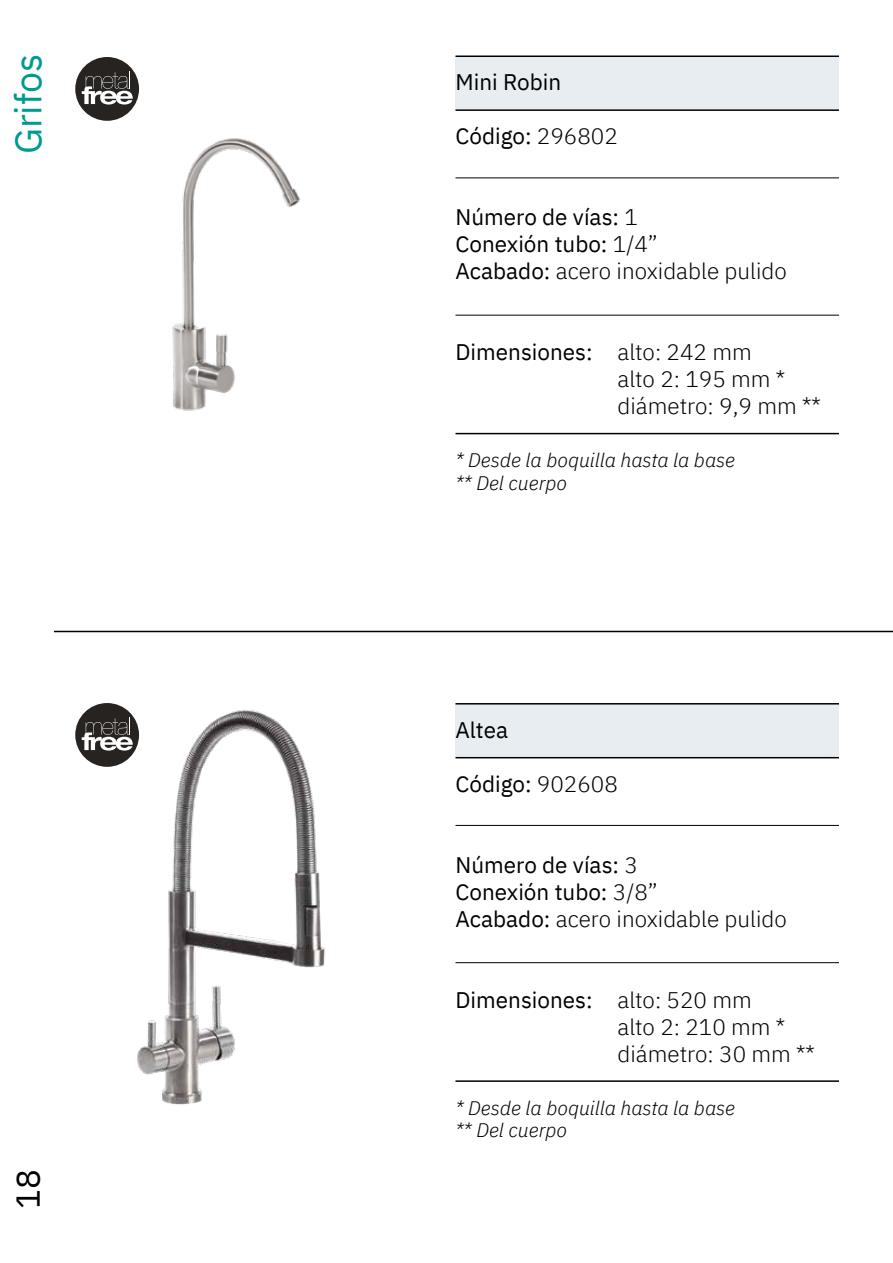
<style>
.page{position:relative;width:893px;height:1263px;background:#fff}
.page>*{position:absolute;margin:0;border:0;box-sizing:border-box;transform-origin:0 0}
.t1{font:37.5px "IBM Plex Sans";color:#009a93}
.t2{font:33px "IBM Plex Sans";color:#000}
.t3{font:22.5px/27px "IBM Plex Sans";color:#000}
.t4{font:300 22.5px/27px "IBM Plex Sans";color:#000}
.t5{font:italic 300 19.5px/22.5px "IBM Plex Sans";color:#000}
.s1{font-weight:300}
.s2{font-weight:400}
</style>
<div class="page">
<hr style="left:54px;top:631px;width:839px;height:1px;background:#000">
<img style="left:172px;top:138px;width:129px;height:273px">
<img style="left:87px;top:703px;width:239px;height:402px">
<div style="left:455px;top:704px;width:384px;height:53px;background:#e7edf0"></div>
<hr style="left:455px;top:825px;width:384px;height:1px;background:#000">
<hr style="left:455px;top:962px;width:384px;height:1px;background:#000">
<hr style="left:455px;top:1080px;width:384px;height:2px;background:#000">
<hr style="left:455px;top:703px;width:384px;height:1px;background:#000">
<hr style="left:455px;top:757px;width:384px;height:1px;background:#000">
<div style="left:455px;top:57px;width:384px;height:52px;background:#e7edf0"></div>
<hr style="left:455px;top:178px;width:384px;height:1px;background:#000">
<hr style="left:455px;top:315px;width:384px;height:1px;background:#000">
<hr style="left:455px;top:433px;width:384px;height:1px;background:#000">
<hr style="left:455px;top:56px;width:384px;height:1px;background:#000">
<hr style="left:455px;top:109px;width:384px;height:2px;background:#000">
<div style="left:75px;top:57px;width:64px;height:64px;background:#272321;border-radius:50%"></div>
<svg style="left:82px;top:71px;width:51px;height:34px"></svg>
<div style="left:75px;top:703px;width:64px;height:64px;background:#272321;border-radius:50%"></div>
<svg style="left:82px;top:717px;width:51px;height:33px"></svg>
<h1 class="t1" style="left:0;top:154px;width:102px;rotate:-90deg">Grifos</h1>
<h2 class="t2" style="left:3px;top:1209px;width:41px;rotate:-90deg">18</h2>
<p class="t3" style="left:455px;top:67px;width:107px">Mini Robin</p>
<p class="t3" style="left:455px;top:121px;width:164px">Código: <span class="s1">296802</span></p>
<p class="t3" style="left:455px;top:202px;width:333px">Número de vías: <span class="s1">1<br></span>Conexión tubo: <span class="s1">1/4”<br></span>Acabado: <span class="s1">acero inoxidable pulido</span></p>
<p class="t4" style="left:617px;top:337px;width:205px;text-indent:-162px"><span class="s2">Dimensiones:</span> alto: 242 mm<br>alto 2: 195 mm * diámetro: 9,9 mm **</p>
<p class="t5" style="left:455px;top:448px;width:281px">* Desde la boquilla hasta la base ** Del cuerpo</p>
<p class="t3" style="left:455px;top:714px;width:54px">Altea</p>
<p class="t3" style="left:455px;top:768px;width:164px">Código: <span class="s1">902608</span></p>
<p class="t3" style="left:455px;top:849px;width:333px">Número de vías: <span class="s1">3<br></span>Conexión tubo: <span class="s1">3/8”<br></span>Acabado: <span class="s1">acero inoxidable pulido</span></p>
<p class="t4" style="left:617px;top:984px;width:199px;text-indent:-162px"><span class="s2">Dimensiones:</span> alto: 520 mm<br>alto 2: 210 mm * diámetro: 30 mm **</p>
<p class="t5" style="left:455px;top:1095px;width:281px">* Desde la boquilla hasta la base ** Del cuerpo</p>
</div>
